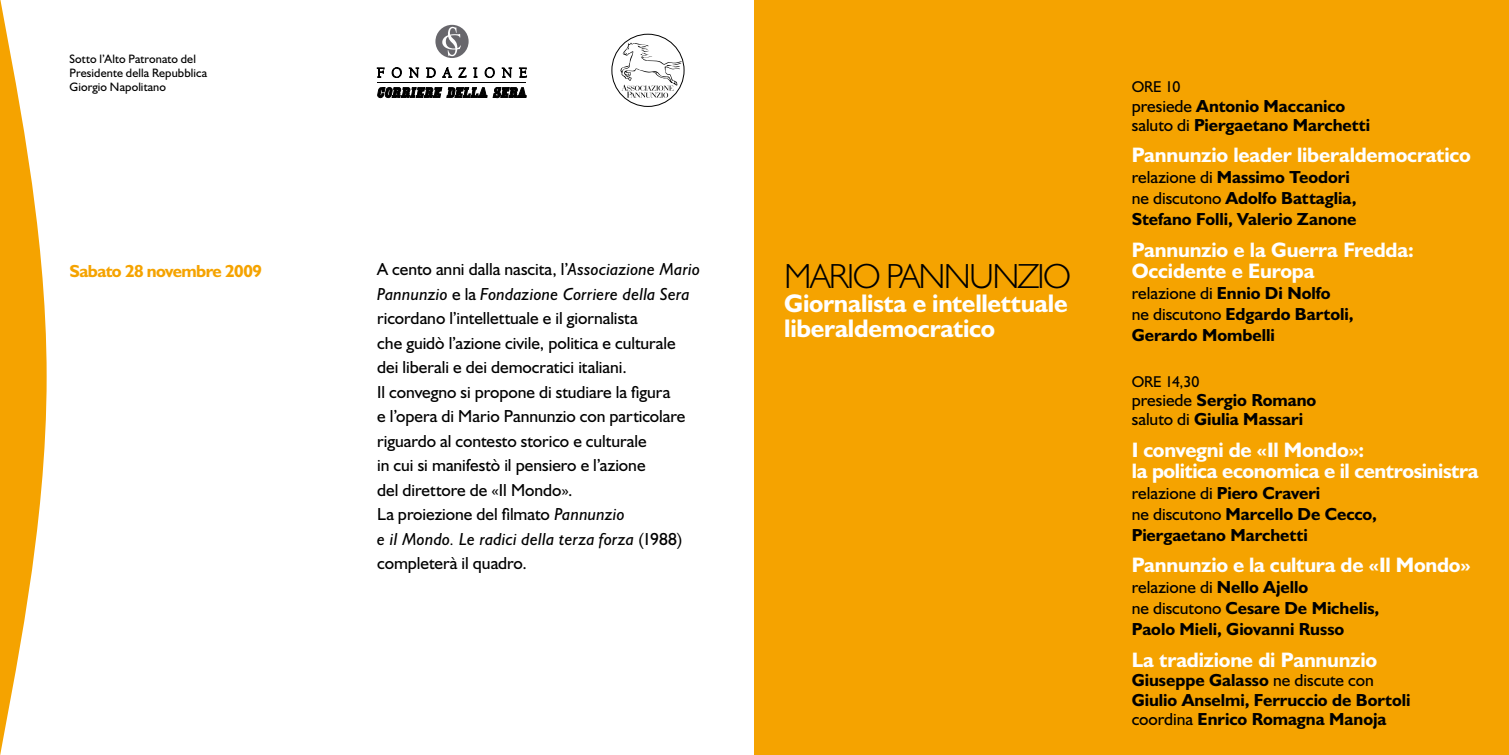
<style>
.page{position:relative;width:1509px;height:755px;background:#fff}
.page>*{position:absolute;margin:0;border:0;box-sizing:border-box;transform-origin:0 0}
.t1{font:300 35px "Humanist 521 BT";letter-spacing:-.05em;color:#000}
.t2{font:700 25.55px/24.5px "Humanist 521 BT";letter-spacing:-.01em;color:#fff}
.t3{font:700 21px/21px "Humanist 521 BT";letter-spacing:-.015em;color:#fff}
.t4{font:700 17.5px/21px "Humanist 521 BT";letter-spacing:-.005em;color:#000}
.t5{font:17.5px/24.5px "Humanist 521 BT";letter-spacing:-.005em;color:#000}
.t6{font:700 17.5px "Humanist 521 BT";letter-spacing:-.035em;color:#f5a300}
.t7{font:15.75px "Humanist 521 BT";letter-spacing:-.005em;color:#000}
.t8{font:12.25px/14px "Humanist 521 BT";letter-spacing:.01em;color:#000}
.s1{font-style:italic}
.s2{font-weight:400}
</style>
<div class="page">
<div style="left:754px;top:0;width:754px;height:754px;background:#f5a300"></div>
<svg style="left:0;top:0;width:47px;height:754px"></svg>
<hr style="left:377px;top:82px;width:149px;height:1px;background:#000">
<svg style="left:493px;top:87px;width:33px;height:11px"></svg>
<svg style="left:377px;top:87px;width:110px;height:11px"></svg>
<svg style="left:377px;top:68px;width:7px;height:9px"></svg>
<svg style="left:392px;top:68px;width:9px;height:9px"></svg>
<svg style="left:409px;top:68px;width:9px;height:9px"></svg>
<svg style="left:426px;top:68px;width:9px;height:9px"></svg>
<svg style="left:442px;top:68px;width:9px;height:9px"></svg>
<svg style="left:458px;top:68px;width:8px;height:9px"></svg>
<svg style="left:473px;top:68px;width:4px;height:9px"></svg>
<svg style="left:485px;top:68px;width:9px;height:9px"></svg>
<svg style="left:502px;top:68px;width:9px;height:9px"></svg>
<svg style="left:519px;top:68px;width:7px;height:9px"></svg>
<svg style="left:435px;top:25px;width:33px;height:33px"></svg>
<svg style="left:620px;top:42px;width:62px;height:56px"></svg>
<div style="left:611px;top:34px;width:73px;height:73px;border:1px solid #000;border-radius:50%"></div>
<p class="t8" style="left:69px;top:51px;width:139px">Sotto l’Alto Patronato del<br>Presidente della Repubblica<br>Giorgio Napolitano</p>
<p class="t5" style="left:377px;top:256px;width:324px">A cento anni dalla nascita, l’<span class="s1">Associazione Mario Pannunzio</span> e la <span class="s1">Fondazione Corriere della Sera </span>ricordano l’intellettuale e il giornalista<br>che guidò l’azione civile, politica e culturale dei liberali e dei democratici italiani.<br>Il convegno si propone di studiare la figura<br>e l’opera di Mario Pannunzio con particolare riguardo al contesto storico e culturale<br>in cui si manifestò il pensiero e l’azione<br>del direttore de «Il Mondo».<br>La proiezione del filmato <span class="s1">Pannunzio<br>e il Mondo. Le radici della terza forza</span> (1988) completerà il quadro.</p>
<p class="t6" style="left:69px;top:259px;width:194px">Sabato 28 novembre 2009</p>
<h1 class="t1" style="left:784px;top:254px;width:288px">MARIO PANNUNZIO</h1>
<h2 class="t2" style="left:784px;top:290px;width:285px">Giornalista e intellettuale liberaldemocratico</h2>
<p class="t7" style="left:1131px;top:77px;width:50px">ore 10</p>
<p class="t4" style="left:1131px;top:95px;width:240px;line-height:19.2px"><span class="s2">presiede</span> Antonio Maccanico <span class="s2">saluto di</span> Piergaetano Marchetti</p>
<p class="t3" style="left:1131px;top:144px;width:340px">Pannunzio leader liberaldemocratico</p>
<p class="t4" style="left:1131px;top:166px;width:226px"><span class="s2">relazione di</span> Massimo Teodori <span class="s2">ne discutono</span> Adolfo Battaglia,<br>Stefano Folli, Valerio Zanone</p>
<p class="t3" style="left:1131px;top:239px;width:283px">Pannunzio e la Guerra Fredda:<br>Occidente e Europa</p>
<p class="t4" style="left:1131px;top:282px;width:223px"><span class="s2">relazione di</span> Ennio Di Nolfo<br><span class="s2">ne discutono</span> Edgardo Bartoli,<br>Gerardo Mombelli</p>
<p class="t7" style="left:1131px;top:371px;width:69px">ore 14,30</p>
<p class="t4" style="left:1131px;top:389px;width:186px;line-height:19.2px"><span class="s2">presiede</span> Sergio Romano <span class="s2">saluto di</span> Giulia Massari</p>
<p class="t3" style="left:1131px;top:438px;width:348px">I convegni de «Il Mondo»:<br>la politica economica e il centrosinistra</p>
<p class="t4" style="left:1131px;top:481px;width:246px"><span class="s2">relazione di</span> Piero Craveri<br><span class="s2">ne discutono</span> Marcello De Cecco,<br>Piergaetano Marchetti</p>
<p class="t3" style="left:1131px;top:554px;width:341px">Pannunzio e la cultura de «Il Mondo»</p>
<p class="t4" style="left:1131px;top:576px;width:249px"><span class="s2">relazione di</span> Nello Ajello<br><span class="s2">ne discutono</span> Cesare De Michelis,<br>Paolo Mieli, Giovanni Russo</p>
<p class="t3" style="left:1131px;top:648px;width:247px">La tradizione di Pannunzio</p>
<p class="t4" style="left:1131px;top:669px;width:280px;line-height:19.2px">Giuseppe Galasso <span class="s2">ne discute con<br></span>Giulio Anselmi, Ferruccio de Bortoli <span class="s2">coordina</span> Enrico Romagna Manoja</p>
</div>
